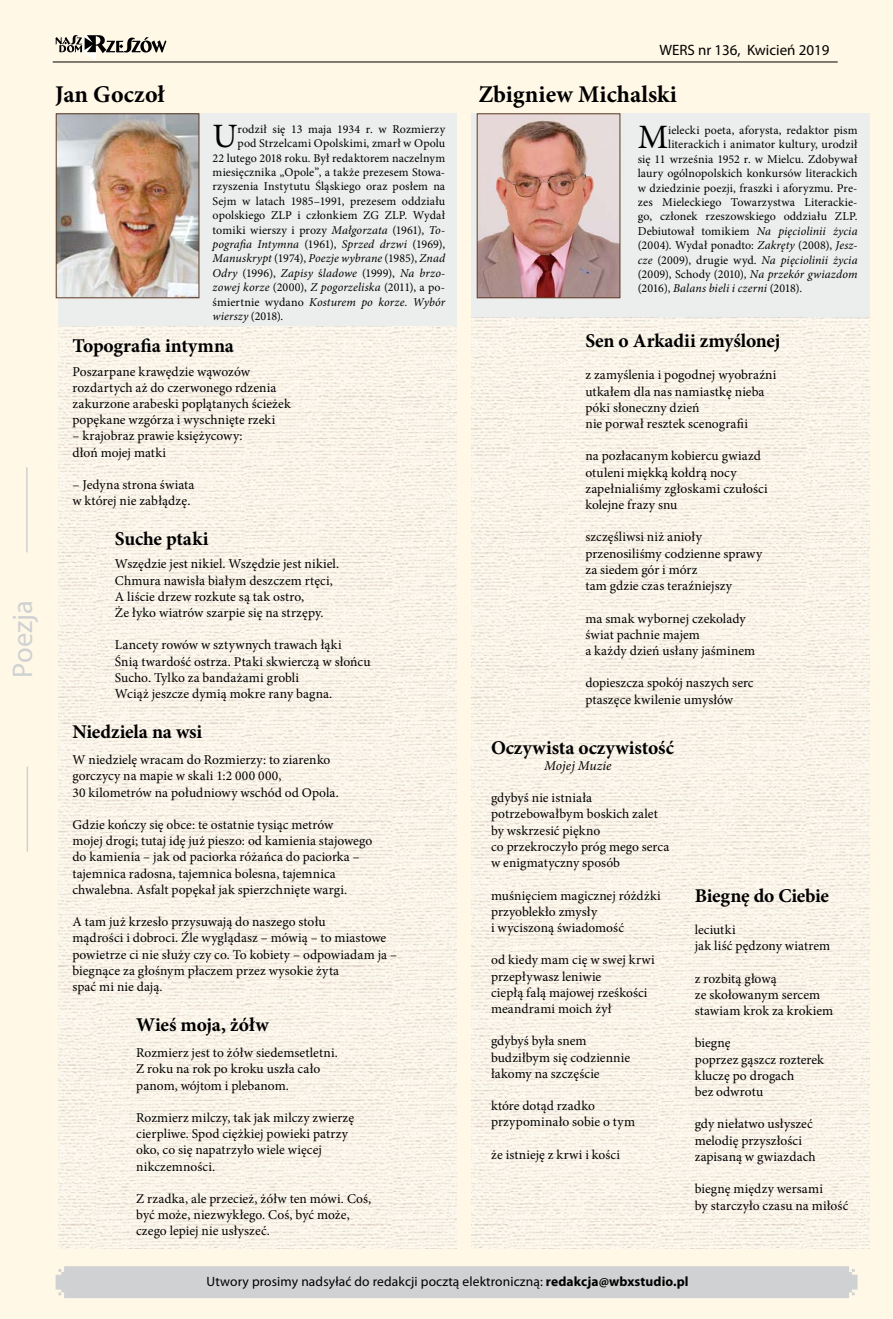
<style>
.page{position:relative;width:893px;height:1319px;background:#fff}
.page>*{position:absolute;margin:0;border:0;box-sizing:border-box;transform-origin:0 0}
.t1{font:34.2px "Minion Pro";color:#000}
.t2{font:28.5px "Myriad Pro";color:#d0d1d2}
.t3{font:700 24px "Minion Pro";color:#000}
.t4{font:700 19.5px "Minion Pro";letter-spacing:-.01em;color:#000}
.t5{font:15px "Myriad Pro";color:#000}
.t6{font:13.5px/16.2px "Minion Pro";letter-spacing:.005em;color:#000}
.t7{font:13.5px "Myriad Pro";letter-spacing:.01em;color:#000}
.t8{font:italic 13.5px "Minion Pro";color:#000}
.t9{font:12px "Minion Pro";letter-spacing:.01em;color:#000}
.t10{font:italic 12px "Minion Pro";letter-spacing:.01em;color:#000}
.s1{font-style:italic}
.s2{font-style:normal}
.s3{font-weight:700}
</style>
<div class="page">
<div style="left:0;top:0;width:893px;height:1318px;background:#fff8e7"></div>
<div style="left:58px;top:114px;width:398px;height:212px;background:#eceded"></div>
<div style="left:471px;top:114px;width:399px;height:204px;background:#eceded"></div>
<img style="left:58px;top:326px;width:398px;height:922px">
<img style="left:471px;top:318px;width:399px;height:930px">
<svg style="left:55px;top:35px;width:112px;height:26px"></svg>
<hr style="left:53px;top:62px;width:785px;height:1px;background:#000">
<div style="left:56px;top:1266px;width:801px;height:31px;background:#d0d1d2"></div>
<hr style="left:27px;top:766px;width:1px;height:85px;background:#d0d1d2">
<hr style="left:26px;top:467px;width:2px;height:85px;background:#d0d1d2">
<img style="left:58px;top:116px;width:139px;height:180px">
<div style="left:56px;top:114px;width:143px;height:184px;border:1px solid #5e3b24"></div>
<img style="left:479px;top:116px;width:139px;height:180px">
<div style="left:477px;top:114px;width:143px;height:184px;border:1px solid #5e3b24"></div>
<h2 class="t2" style="left:5px;top:677px;width:79px;rotate:-90deg">Poezja</h2>
<p class="t5" style="left:659px;top:41px;width:172px">WERS nr 136, Kwicień 2019</p>
<h3 class="t3" style="left:55px;top:77px;width:111px">Jan Goczoł</h3>
<h3 class="t3" style="left:478px;top:77px;width:200px">Zbigniew Michalski</h3>
<h1 class="t1" style="left:213px;top:113px;width:27px">U</h1>
<p class="t9" style="left:238px;top:121px;width:209px">rodził się 13 maja 1934 r. w Rozmierzy</p>
<h1 class="t1" style="left:638px;top:114px;width:32px">M</h1>
<p class="t9" style="left:668px;top:122px;width:191px">ielecki poeta, aforysta, redaktor pism</p>
<p class="t9" style="left:238px;top:135px;width:209px">pod Strzelcami Opolskimi, zmarł w Opolu</p>
<p class="t9" style="left:213px;top:150px;width:234px">22 lutego 2018 roku. Był redaktorem naczelnym</p>
<p class="t9" style="left:213px;top:164px;width:234px">miesięcznika „Opole”, a także prezesem Stowa-</p>
<p class="t9" style="left:213px;top:178px;width:234px">rzyszenia Instytutu Śląskiego oraz posłem na</p>
<p class="t9" style="left:213px;top:193px;width:234px">Sejm w latach 1985–1991, prezesem oddziału</p>
<p class="t9" style="left:213px;top:207px;width:234px">opolskiego ZLP i członkiem ZG ZLP. Wydał</p>
<p class="t9" style="left:213px;top:222px;width:234px">tomiki wierszy i prozy <span class="s1">Małgorzata</span> (1961), <span class="s1">To-</span></p>
<p class="t10" style="left:213px;top:236px;width:234px">pografia Intymna <span class="s2">(1961),</span> Sprzed drzwi <span class="s2">(1969),</span></p>
<p class="t10" style="left:213px;top:250px;width:234px">Manuskrypt <span class="s2">(1974),</span> Poezje wybrane <span class="s2">(1985),</span> Znad</p>
<p class="t10" style="left:213px;top:265px;width:234px">Odry <span class="s2">(1996),</span> Zapisy <span class="s2">ś</span>ladowe <span class="s2">(1999),</span> Na brzo-</p>
<p class="t10" style="left:213px;top:279px;width:234px">zowej korze <span class="s2">(2000),</span> Z pogorzeliska <span class="s2">(2011), a po-</span></p>
<p class="t10" style="left:213px;top:293px;width:234px"><span class="s2">śmiertnie wydano</span> Kosturem po korze. Wybór</p>
<p class="t10" style="left:213px;top:308px;width:72px">wierszy <span class="s2">(2018).</span></p>
<h3 class="t4" style="left:72px;top:332px;width:163px">Topografia intymna</h3>
<p class="t6" style="left:72px;top:363px;width:220px">Poszarpane krawędzie wąwozów rozdartych aż do czerwonego rdzenia zakurzone arabeski poplątanych ścieżek popękane wzgórza i wyschnięte rzeki</p>
<p class="t6" style="left:72px;top:428px;width:172px">– krajobraz prawie księżycowy: dłoń mojej matki</p>
<p class="t6" style="left:72px;top:476px;width:123px">– Jedyna strona świata w której nie zabłądzę.</p>
<h3 class="t4" style="left:115px;top:525px;width:95px">Suche ptaki</h3>
<p class="t6" style="left:115px;top:556px;width:226px">Wszędzie jest nikiel. Wszędzie jest nikiel.<br>Chmura nawisła białym deszczem rtęci, A liście drzew rozkute są tak ostro,<br>Że łyko wiatrów szarpie się na strzępy.</p>
<p class="t6" style="left:115px;top:637px;width:257px">Lancety rowów w sztywnych trawach łąki<br>Śnią twardość ostrza. Ptaki skwierczą w słońcu Sucho. Tylko za bandażami grobli<br>Wciąż jeszcze dymią mokre rany bagna.</p>
<h3 class="t4" style="left:72px;top:717px;width:131px">Niedziela na wsi</h3>
<p class="t6" style="left:72px;top:751px;width:268px">W niedzielę wracam do Rozmierzy: to ziarenko gorczycy na mapie w skali 1:2 000 000,<br>30 kilometrów na południowy wschód od Opola.</p>
<p class="t6" style="left:72px;top:816px;width:301px">Gdzie kończy się obce: te ostatnie tysiąc metrów<br>mojej drogi; tutaj idę już pieszo: od kamienia stajowego do kamienia – jak od paciorka różańca do paciorka – tajemnica radosna, tajemnica bolesna, tajemnica chwalebna. Asfalt popękał jak spierzchnięte wargi.</p>
<p class="t6" style="left:72px;top:913px;width:326px">A tam już krzesło przysuwają do naszego stołu<br>mądrości i dobroci. Źle wyglądasz – mówią – to miastowe powietrze ci nie służy czy co. To kobiety – odpowiadam ja – biegnące za głośnym płaczem przez wysokie żyta<br>spać mi nie dają.</p>
<h3 class="t4" style="left:136px;top:1010px;width:134px">Wieś moja, żółw</h3>
<p class="t6" style="left:136px;top:1044px;width:203px">Rozmierz jest to żółw siedemsetletni.<br>Z roku na rok po kroku uszła cało panom, wójtom i plebanom.</p>
<p class="t6" style="left:136px;top:1109px;width:220px">Rozmierz milczy, tak jak milczy zwierzę cierpliwe. Spod ciężkiej powieki patrzy oko, co się napatrzyło wiele więcej nikczemności.</p>
<p class="t6" style="left:136px;top:1190px;width:237px">Z rzadka, ale przecież, żółw ten mówi. Coś, być może, niezwykłego. Coś, być może, czego lepiej nie usłyszeć.</p>
<p class="t9" style="left:668px;top:136px;width:191px">literackich i animator kultury, urodził</p>
<p class="t9" style="left:638px;top:151px;width:221px">się 11 września 1952 r. w Mielcu. Zdobywał</p>
<p class="t9" style="left:638px;top:165px;width:221px">laury ogólnopolskich konkursów literackich</p>
<p class="t9" style="left:638px;top:180px;width:221px">w dziedzinie poezji, fraszki i aforyzmu. Pre-</p>
<p class="t9" style="left:638px;top:194px;width:221px">zes Mieleckiego Towarzystwa Literackie-</p>
<p class="t9" style="left:638px;top:208px;width:221px">go, członek rzeszowskiego oddziału ZLP.</p>
<p class="t9" style="left:638px;top:223px;width:221px">Debiutował tomikiem <span class="s1">Na pięciolinii życia</span></p>
<p class="t9" style="left:638px;top:237px;width:221px">(2004). Wydał ponadto: <span class="s1">Zakręty</span> (2008), <span class="s1">Jesz-</span></p>
<p class="t10" style="left:638px;top:251px;width:221px">cze <span class="s2">(2009), drugie wyd.</span> Na pięciolinii życia</p>
<p class="t9" style="left:638px;top:266px;width:221px">(2009), Schody (2010), <span class="s1">Na przekór gwiazdom</span></p>
<p class="t10" style="left:638px;top:280px;width:166px"><span class="s2">(2016),</span> Balans bieli i czerni <span class="s2">(2018).</span></p>
<h3 class="t4" style="left:585px;top:327px;width:197px">Sen o Arkadii zmyślonej</h3>
<p class="t6" style="left:585px;top:367px;width:193px">z zamyślenia i pogodnej wyobraźni utkałem dla nas namiastkę nieba póki słoneczny dzień<br>nie porwał resztek scenografii</p>
<p class="t6" style="left:585px;top:448px;width:184px">na pozłacanym kobiercu gwiazd otuleni miękką kołdrą nocy zapełnialiśmy zgłoskami czułości kolejne frazy snu</p>
<p class="t6" style="left:585px;top:529px;width:178px">szczęśliwsi niż anioły przenosiliśmy codzienne sprawy za siedem gór i mórz<br>tam gdzie czas teraźniejszy</p>
<p class="t6" style="left:585px;top:610px;width:171px">ma smak wybornej czekolady świat pachnie majem<br>a każdy dzień usłany jaśminem</p>
<p class="t6" style="left:585px;top:675px;width:170px">dopieszcza spokój naszych serc ptaszęce kwilenie umysłów</p>
<h3 class="t4" style="left:491px;top:733px;width:184px">Oczywista oczywistość</h3>
<p class="t8" style="left:544px;top:756px;width:69px">Mojej Muzie</p>
<p class="t6" style="left:491px;top:789px;width:180px">gdybyś nie istniała potrzebowałbym boskich zalet by wskrzesić piękno<br>co przekroczyło próg mego serca w enigmatyczny sposób</p>
<p class="t6" style="left:491px;top:887px;width:171px">muśnięciem magicznej różdżki przyoblekło zmysły<br>i wyciszoną świadomość</p>
<p class="t6" style="left:491px;top:951px;width:165px">od kiedy mam cię w swej krwi przepływasz leniwie<br>ciepłą falą majowej rześkości meandrami moich żył</p>
<p class="t6" style="left:491px;top:1032px;width:141px">gdybyś była snem budziłbym się codziennie łakomy na szczęście</p>
<p class="t6" style="left:491px;top:1097px;width:145px">które dotąd rzadko przypominało sobie o tym</p>
<p class="t6" style="left:491px;top:1146px;width:130px">że istnieję z krwi i kości</p>
<h3 class="t4" style="left:695px;top:881px;width:136px">Biegnę do Ciebie</h3>
<p class="t6" style="left:695px;top:921px;width:137px">leciutki<br>jak liść pędzony wiatrem</p>
<p class="t6" style="left:695px;top:970px;width:140px">z rozbitą głową<br>ze skołowanym sercem stawiam krok za krokiem</p>
<p class="t6" style="left:695px;top:1034px;width:131px">biegnę<br>poprzez gąszcz rozterek kluczę po drogach<br>bez odwrotu</p>
<p class="t6" style="left:695px;top:1115px;width:122px">gdy niełatwo usłyszeć melodię przyszłości zapisaną w gwiazdach</p>
<p class="t6" style="left:695px;top:1180px;width:155px">biegnę między wersami<br>by starczyło czasu na miłość</p>
<p class="t7" style="left:207px;top:1272px;width:484px">Utwory prosimy nadsyłać do redakcji pocztą elektroniczną: <span class="s3">redakcja@wbxstudio.pl</span></p>
</div>
